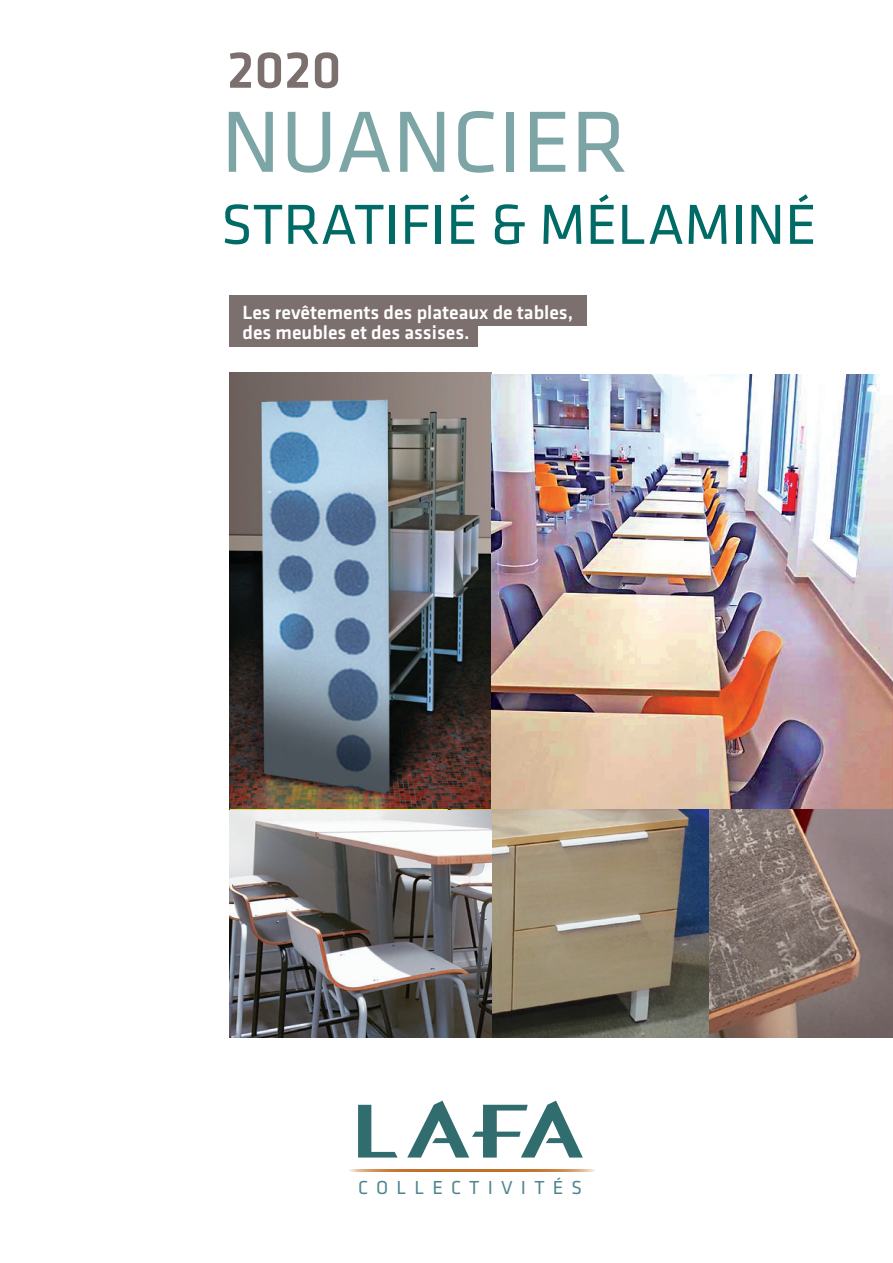
<style>
.page{position:relative;width:893px;height:1263px;background:#fff}
.page>*{position:absolute;margin:0;border:0;box-sizing:border-box;transform-origin:0 0}
.t1{font:90px "Klavika";color:#7da5a6}
.t2{font:58.5px "Klavika";color:#006a66}
.t3{font:500 54px "Klavika";color:#7c706f}
.t4{font:500 19.8px/19.8px "Klavika";color:#fff}
.t5{font:19.5px "Klavika";letter-spacing:.42em;color:#4e8690}
</style>
<div class="page">
<img style="left:230px;top:373px;width:262px;height:437px">
<img style="left:492px;top:374px;width:401px;height:436px">
<img style="left:708px;top:810px;width:185px;height:227px">
<img style="left:491px;top:810px;width:217px;height:227px">
<svg style="left:358px;top:1105px;width:40px;height:52px"></svg>
<svg style="left:407px;top:1101px;width:176px;height:56px"></svg>
<svg style="left:349px;top:1169px;width:245px;height:3px"></svg>
<img style="left:230px;top:811px;width:261px;height:226px">
<div style="left:230px;top:296px;width:357px;height:51px;background:#7c706f"></div>
<div style="left:478px;top:326px;width:157px;height:32px;background:#fff"></div>
<h3 class="t3" style="left:227px;top:33px;width:116px">2020</h3>
<h1 class="t1" style="left:221px;top:93px;width:408px">NUANCIER</h1>
<h2 class="t2" style="left:221px;top:193px;width:597px">STRATIFIÉ &amp; MÉLAMINÉ</h2>
<p class="t4" style="left:243px;top:302px;width:332px">Les revêtements des plateaux de tables, des meubles et des assises.</p>
<p class="t5" style="left:358px;top:1177px;width:226px">COLLECTIVITÉS</p>
</div>
